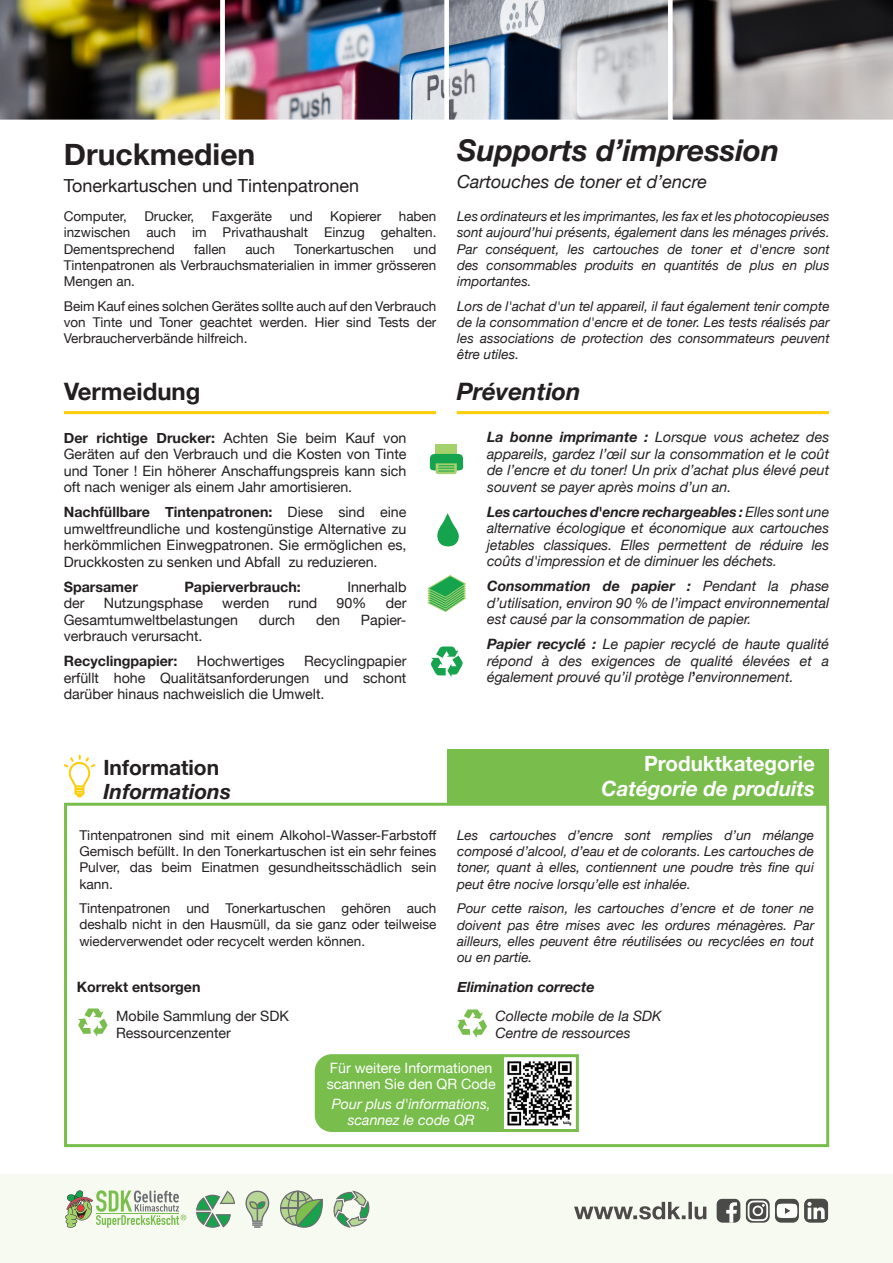
<style>
.page{position:relative;width:893px;height:1263px;background:#fff}
.page>*{position:absolute;margin:0;border:0;box-sizing:border-box;transform-origin:0 0}
.Titre_FR{font:italic 700 30px "Helvetica Neue";color:#231f20}
.Titel_DE{font:700 30px "Helvetica Neue";color:#231f20}
.t1{font:700 24px "Helvetica Neue";color:#231f20}
.t2{font:italic 700 24px "Helvetica Neue";color:#231f20}
.t3{font:italic 700 21px "Helvetica Neue";color:#fff}
.t4{font:700 21px "Helvetica Neue";color:#fff}
.t5{font:italic 700 21px "Helvetica Neue";color:#231f20}
.t6{font:700 21px "Helvetica Neue";color:#231f20}
.Zwischentitel{font:18px "Helvetica Neue";color:#231f20}
.Sous-titre{font:italic 18px "Helvetica Neue";color:#231f20}
.Text_FR{font:italic 14.25px/16.5px "Helvetica Neue";color:#231f20;text-align:justify}
.Text_DE{font:14.25px/16.5px "Helvetica Neue";color:#231f20;text-align:justify}
.Text_DE-2{font:700 14.25px "Helvetica Neue";color:#231f20}
.Sous-titre-2{font:14.25px/16.5px "Helvetica Neue";color:#fff}
.Sous-titre-3{font:italic 14.25px "Helvetica Neue";color:#fff}
.Text_FR-2{font:italic 700 14.25px "Helvetica Neue";color:#231f20}
.t7{font:italic 13.5px/16.2px "Helvetica Neue";color:#231f20;text-align:justify}
.t8{font:13.5px/16.2px "Helvetica Neue";color:#231f20;text-align:justify}
.s1{font-weight:700}
.s2{font-weight:700;font-style:normal}
</style>
<div class="page">
<div style="left:0;top:1174px;width:893px;height:89px;background:#f6faf0"></div>
<svg style="left:65px;top:1190px;width:121px;height:38px"></svg>
<svg style="left:280px;top:1190px;width:43px;height:38px"></svg>
<svg style="left:333px;top:1190px;width:37px;height:38px"></svg>
<svg style="left:245px;top:1190px;width:24px;height:38px"></svg>
<svg style="left:196px;top:1190px;width:39px;height:38px"></svg>
<svg style="left:716px;top:1198px;width:24px;height:25px"></svg>
<svg style="left:746px;top:1198px;width:82px;height:25px"></svg>
<svg style="left:574px;top:1202px;width:132px;height:17px"></svg>
<hr style="left:64px;top:411px;width:372px;height:3px;background:#fecd08">
<hr style="left:457px;top:411px;width:372px;height:3px;background:#fecd08">
<img style="left:0;top:0;width:893px;height:120px">
<div style="left:448px;top:750px;width:381px;height:53px;background:#79bd4c"></div>
<div style="left:64px;top:803px;width:765px;height:344px;border:3px solid #79bd4c"></div>
<svg style="left:63px;top:754px;width:33px;height:44px"></svg>
<div style="left:315px;top:1054px;width:201px;height:78px;background:#79bd4c;border-radius:17px"></div>
<img style="left:505px;top:1058px;width:67px;height:70px">
<div style="left:501px;top:1054px;width:78px;height:78px;border:3px solid #79bd4c"></div>
<svg style="left:78px;top:1008px;width:30px;height:29px"></svg>
<svg style="left:457px;top:1009px;width:30px;height:29px"></svg>
<div style="left:436px;top:444px;width:21px;height:11px;background:#a5d16d"></div>
<svg style="left:429px;top:454px;width:35px;height:21px"></svg>
<svg style="left:427px;top:575px;width:39px;height:37px"></svg>
<svg style="left:431px;top:646px;width:32px;height:31px"></svg>
<svg style="left:437px;top:513px;width:22px;height:33px"></svg>
<p class="Titel_DE" style="left:64px;top:131px;width:193px">Druckmedien</p>
<p class="Zwischentitel" style="left:64px;top:173px;width:297px">Tonerkartuschen und Tintenpatronen</p>
<p class="t8" style="left:64px;top:209px;width:65px">Computer,</p>
<p class="t8" style="left:144px;top:209px;width:52px">Drucker,</p>
<p class="t8" style="left:212px;top:209px;width:62px">Faxgeräte</p>
<p class="t8" style="left:290px;top:209px;width:25px">und</p>
<p class="t8" style="left:330px;top:209px;width:53px">Kopierer</p>
<p class="t8" style="left:64px;top:209px;width:374px;text-indent:335px">haben inzwischen auch im Privathaushalt Einzug gehalten.<br>Dementsprechend</p>
<p class="t8" style="left:194px;top:241px;width:33px">fallen</p>
<p class="t8" style="left:245px;top:241px;width:31px">auch</p>
<p class="t8" style="left:294px;top:241px;width:102px">Tonerkartuschen</p>
<p class="t8" style="left:64px;top:241px;width:374px;text-indent:350px">und Tintenpatronen als Verbrauchsmaterialien in immer grösseren Mengen an.</p>
<p class="t8" style="left:64px;top:299px;width:374px">Beim Kauf eines solchen Gerätes sollte auch auf den Verbrauch von Tinte und Toner geachtet werden. Hier sind Tests der Verbraucherverbände hilfreich.</p>
<p class="Titre_FR" style="left:457px;top:127px;width:324px">Supports d’impression</p>
<p class="Sous-titre" style="left:457px;top:169px;width:252px">Cartouches de toner et d’encre</p>
<p class="t7" style="left:457px;top:209px;width:374px">Les ordinateurs et les imprimantes, les fax et les photocopieuses sont aujourd’hui présents, également dans les ménages privés.<br>Par conséquent, les cartouches de toner et d'encre sont des consommables produits en quantités de plus en plus importantes.</p>
<p class="t7" style="left:457px;top:299px;width:374px">Lors de l'achat d'un tel appareil, il faut également tenir compte de la consommation d'encre et de toner. Les tests réalisés par les associations de protection des consommateurs peuvent être utiles.</p>
<p class="t1" style="left:64px;top:372px;width:138px">Vermeidung</p>
<p class="t2" style="left:457px;top:372px;width:126px">Prévention</p>
<p class="Text_DE" style="left:64px;top:430px;width:344px"><span class="s1">Der richtige Drucker:</span> Achten Sie beim Kauf von Geräten auf den Verbrauch und die Kosten von Tinte und Toner ! Ein höherer Anschaffungspreis kann sich oft nach weniger als einem Jahr amortisieren.</p>
<p class="Text_DE" style="left:64px;top:505px;width:344px"><span class="s1">Nachfüllbare Tintenpatronen:</span> Diese sind eine umweltfreundliche und kostengünstige Alternative zu herkömmlichen Einwegpatronen. Sie ermöglichen es, Druckkosten zu senken und Abfall zu reduzieren.</p>
<p class="Text_DE-2" style="left:64px;top:575px;width:76px">Sparsamer</p>
<p class="Text_DE-2" style="left:184px;top:575px;width:118px">Papierverbrauch:</p>
<p class="Text_DE" style="left:347px;top:579px;width:61px">Innerhalb</p>
<p class="Text_DE" style="left:64px;top:596px;width:22px">der</p>
<p class="Text_DE" style="left:104px;top:596px;width:101px">Nutzungsphase</p>
<p class="Text_DE" style="left:222px;top:596px;width:48px">werden</p>
<p class="Text_DE" style="left:288px;top:596px;width:31px">rund</p>
<p class="Text_DE" style="left:336px;top:596px;width:32px">90%</p>
<p class="Text_DE" style="left:386px;top:596px;width:22px">der</p>
<p class="Text_DE" style="left:64px;top:612px;width:176px">Gesamtumweltbelastungen</p>
<p class="Text_DE" style="left:259px;top:612px;width:38px">durch</p>
<p class="Text_DE" style="left:316px;top:612px;width:26px">den</p>
<p class="Text_DE" style="left:361px;top:612px;width:47px">Papier-</p>
<p class="Text_DE" style="left:64px;top:629px;width:140px">verbrauch verursacht.</p>
<p class="Text_DE-2" style="left:64px;top:650px;width:115px">Recyclingpapier:</p>
<p class="Text_DE" style="left:197px;top:654px;width:89px">Hochwertiges</p>
<p class="Text_DE" style="left:64px;top:654px;width:344px;text-indent:240px">Recyclingpapier erfüllt hohe Qualitätsanforderungen und schont darüber hinaus nachweislich die Umwelt.</p>
<p class="Text_FR" style="left:487px;top:430px;width:344px"><span class="s1">La bonne imprimante :</span> Lorsque vous achetez des appareils, gardez l’œil sur la consommation et le coût de l’encre et du toner! Un prix d’achat plus élevé peut souvent se payer après moins d’un an.</p>
<p class="Text_FR" style="left:487px;top:504px;width:344px"><span class="s1">Les cartouches d'encre rechargeables :</span> Elles sont une alternative écologique et économique aux cartouches jetables classiques. Elles permettent de réduire les coûts d'impression et de diminuer les déchets.</p>
<p class="Text_FR" style="left:487px;top:579px;width:344px"><span class="s1">Consommation de papier :</span> Pendant la phase d’utilisation, environ 90 % de l’impact environnemental est causé par la consommation de papier.</p>
<p class="Text_FR" style="left:487px;top:637px;width:344px"><span class="s1">Papier recyclé :</span> Le papier recyclé de haute qualité répond à des exigences de qualité élevées et a également prouvé qu’il protège l<span class="s2">’</span>environnement.</p>
<p class="t6" style="left:103px;top:751px;width:117px">Information</p>
<p class="t5" style="left:103px;top:775px;width:129px">Informations</p>
<p class="t8" style="left:79px;top:828px;width:359px">Tintenpatronen sind mit einem Alkohol-Wasser-Farbstoff Gemisch befüllt. In den Tonerkartuschen ist ein sehr feines Pulver, das beim Einatmen gesundheitsschädlich sein kann.</p>
<p class="t8" style="left:79px;top:901px;width:358px">Tintenpatronen und Tonerkartuschen gehören auch deshalb nicht in den Hausmüll, da sie ganz oder teilweise wiederverwendet oder recycelt werden können.</p>
<p class="Text_DE-2" style="left:77px;top:976px;width:125px">Korrekt entsorgen</p>
<p class="Text_DE" style="left:116px;top:1009px;width:174px">Mobile Sammlung der SDK</p>
<p class="Text_DE" style="left:116px;top:1025px;width:116px">Ressourcenzenter</p>
<p class="t4" style="left:644px;top:747px;width:172px">Produktkategorie</p>
<p class="t3" style="left:601px;top:772px;width:215px">Catégorie de produits</p>
<p class="t7" style="left:457px;top:828px;width:359px">Les cartouches d’encre sont remplies d’un mélange composé d’alcool, d’eau et de colorants. Les cartouches de toner, quant à elles, contiennent une poudre très fine qui peut être nocive lorsqu’elle est inhalée.</p>
<p class="t7" style="left:457px;top:901px;width:359px">Pour cette raison, les cartouches d’encre et de toner ne doivent pas être mises avec les ordures ménagères. Par ailleurs, elles peuvent être réutilisées ou recyclées en tout ou en partie.</p>
<p class="Text_FR-2" style="left:457px;top:976px;width:139px">Elimination correcte</p>
<p class="Text_FR" style="left:495px;top:1009px;width:168px">Collecte mobile de la SDK</p>
<p class="Text_FR" style="left:495px;top:1025px;width:137px">Centre de ressources</p>
<p class="Sous-titre-2" style="left:327px;top:1060px;width:170px">Für weitere Informationen scannen Sie den QR Code</p>
<p class="Sous-titre-3" style="left:332px;top:1093px;width:161px">Pour plus d'informations,</p>
<p class="Sous-titre-3" style="left:348px;top:1110px;width:128px">scannez le code QR</p>
</div>
